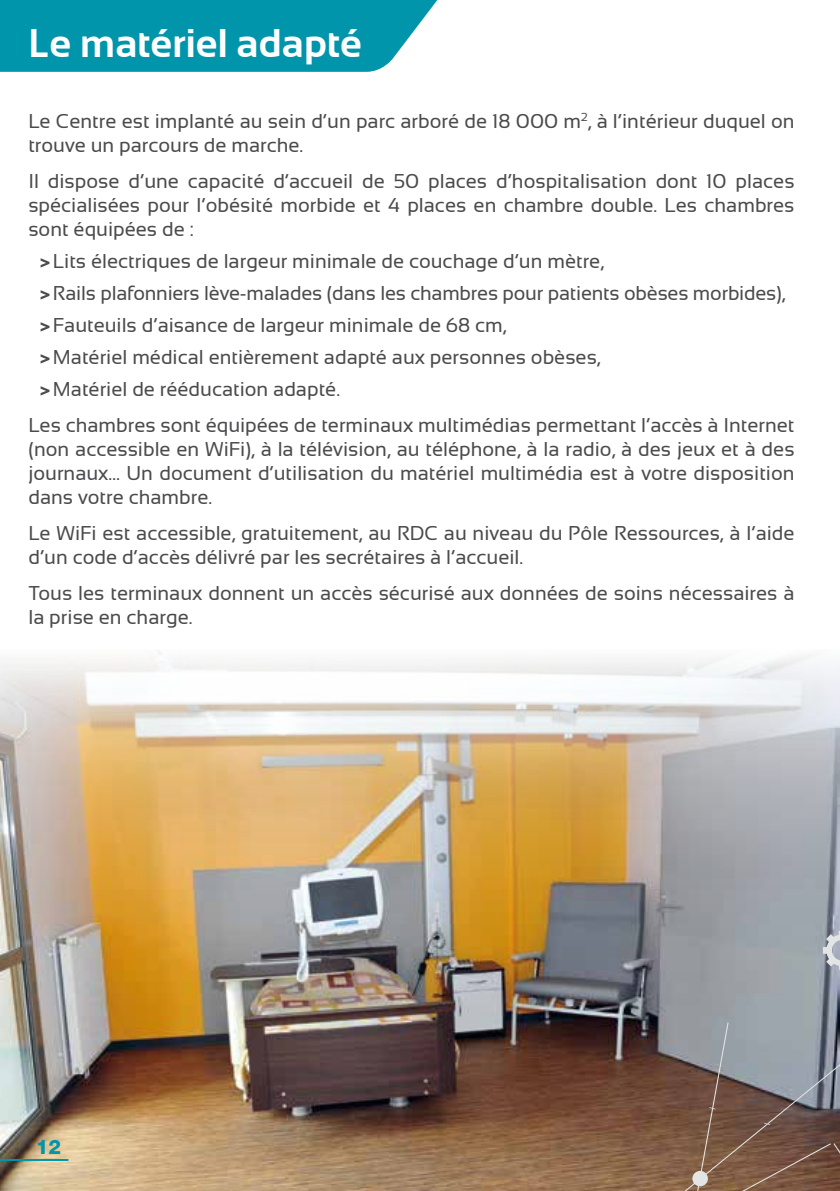
<style>
.page{position:relative;width:840px;height:1191px;background:#fff}
.page>*{position:absolute;margin:0;border:0;box-sizing:border-box;transform-origin:0 0}
.t1{font:700 40px "Sansation";color:#fff}
.t2{font:20px/24px "Sansation";color:#4b4b4d}
.t3{font:800 20px "Helvetica Neue LT Std";color:#0095ab}
.s1{font-weight:700}
</style>
<div class="page">
<img style="left:0;top:653px;width:839px;height:538px">
<svg style="left:614px;top:866px;width:225px;height:325px;background:#867d7b"></svg>
<svg style="left:822px;top:930px;width:17px;height:39px"></svg>
<hr style="left:0;top:1159px;width:68px;height:2px;background:#0095ab">
<svg style="left:0;top:0;width:438px;height:72px;background:#119cb0"></svg>
<h1 class="t1" style="left:28px;top:21px;width:335px">Le matériel adapté</h1>
<p class="t2" style="left:28px;top:109px;width:767px">Le Centre est implanté au sein d’un parc arboré de 18 000 m<sup>2</sup>, à l’intérieur duquel on trouve un parcours de marche.</p>
<p class="t2" style="left:28px;top:169px;width:767px;text-align:justify">Il dispose d’une capacité d’accueil de 50 places d’hospitalisation dont 10 places spécialisées pour l’obésité morbide et 4 places en chambre double. Les chambres sont équipées de :</p>
<p class="t2" style="left:40px;top:245px;width:746px;line-height:32px"><span class="s1">&gt;</span>Lits électriques de largeur minimale de couchage d’un mètre,<br><span class="s1">&gt;</span>Rails plafonniers lève-malades (dans les chambres pour patients obèses morbides), <span class="s1">&gt;</span>Fauteuils d’aisance de largeur minimale de 68 cm,<br><span class="s1">&gt;</span>Matériel médical entièrement adapté aux personnes obèses,<br><span class="s1">&gt;</span>Matériel de rééducation adapté.</p>
<p class="t2" style="left:28px;top:413px;width:767px;text-align:justify">Les chambres sont équipées de terminaux multimédias permettant l’accès à Internet (non accessible en WiFi), à la télévision, au téléphone, à la radio, à des jeux et à des journaux… Un document d’utilisation du matériel multimédia est à votre disposition dans votre chambre.</p>
<p class="t2" style="left:28px;top:521px;width:767px">Le WiFi est accessible, gratuitement, au RDC au niveau du Pôle Ressources, à l’aide d’un code d’accès délivré par les secrétaires à l’accueil.</p>
<p class="t2" style="left:28px;top:581px;width:767px">Tous les terminaux donnent un accès sécurisé aux données de soins nécessaires à la prise en charge.</p>
<p class="t3" style="left:36px;top:1134px;width:27px">12</p>
</div>
